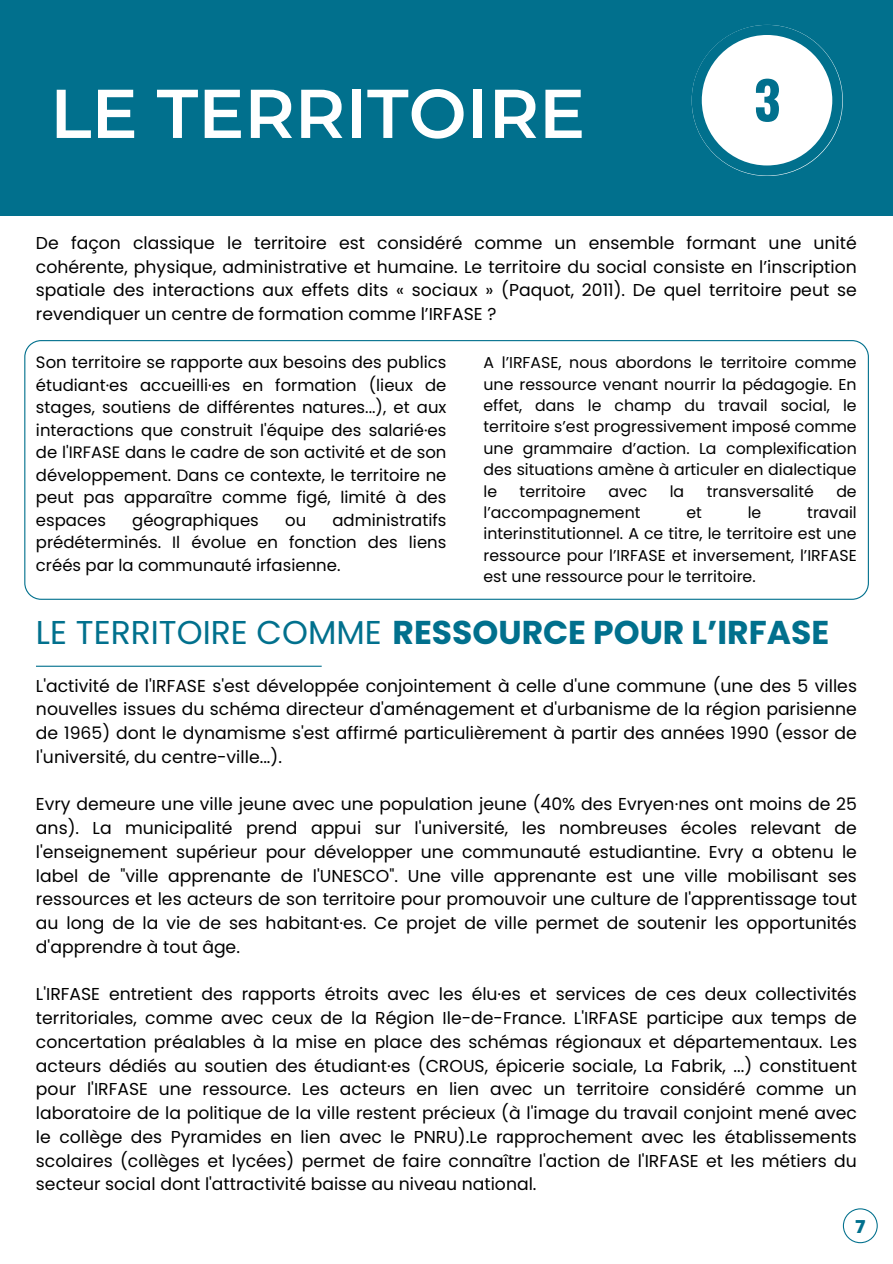
<style>
.page{position:relative;width:893px;height:1264px;background:#fff}
.page>*{position:absolute;margin:0;border:0;box-sizing:border-box;transform-origin:0 0}
.t1{font:600 68.85px "Montserrat";color:#fff}
.t2{font:700 51.75px "Oswald";color:#01708d}
.t3{font:700 33px "Poppins";color:#01708d}
.t4{font:800 18px "Open Sans";color:#01708d}
.t5{font:17.25px/23.7px "Poppins";color:#000;text-align:justify}
.t6{font:16.5px/22.5px "Poppins";color:#000;text-align:justify}
.t7{font:15.75px/21.3px "Poppins";color:#000;text-align:justify}
.s1{font-weight:400}
</style>
<div class="page">
<div style="left:0;top:0;width:892px;height:216px;background:#01708d"></div>
<hr style="left:36px;top:665px;width:285px;height:1px;background:#01708d">
<svg style="left:24px;top:340px;width:844px;height:260px"></svg>
<svg style="left:691px;top:25px;width:151px;height:150px"></svg>
<svg style="left:842px;top:1208px;width:35px;height:35px"></svg>
<p class="t1" style="left:50px;top:71px;width:536px">LE TERRITOIRE</p>
<p class="t2" style="left:753px;top:59px;width:28px">3</p>
<p class="t5" style="left:36px;top:231px;width:822px">De façon classique le territoire est considéré comme un ensemble formant une unité cohérente, physique, administrative et humaine. Le territoire du social consiste en l’inscription spatiale des interactions aux effets dits « sociaux » (Paquot, 2011). De quel territoire peut se revendiquer un centre de formation comme l’IRFASE ?</p>
<p class="t6" style="left:36px;top:351px;width:412px">Son territoire se rapporte aux besoins des publics étudiant·es accueilli·es en formation (lieux de stages, soutiens de différentes natures...), et aux interactions que construit l'équipe des salarié·es de l'IRFASE dans le cadre de son activité et de son développement. Dans ce contexte, le territoire ne peut pas apparaître comme figé, limité à des espaces</p>
<p class="t7" style="left:483px;top:352px;width:374px">A l’IRFASE, nous abordons le territoire comme une ressource venant nourrir la pédagogie. En effet, dans le champ du travail social, le territoire s’est progressivement imposé comme une grammaire d’action. La complexification des situations amène à articuler en dialectique le</p>
<p class="t7" style="left:519px;top:480px;width:68px">territoire</p>
<p class="t7" style="left:608px;top:480px;width:40px">avec</p>
<p class="t7" style="left:669px;top:480px;width:16px">la</p>
<p class="t7" style="left:706px;top:480px;width:109px">transversalité</p>
<p class="t7" style="left:836px;top:480px;width:22px">de</p>
<p class="t7" style="left:483px;top:501px;width:158px">l’accompagnement</p>
<p class="t7" style="left:686px;top:501px;width:17px">et</p>
<p class="t7" style="left:747px;top:501px;width:15px">le</p>
<p class="t7" style="left:483px;top:501px;width:374px;text-indent:324px">travail interinstitutionnel. A ce titre, le territoire est une ressource pour l’IRFASE et inversement, l’IRFASE est une ressource pour le territoire.</p>
<p class="t6" style="left:132px;top:508px;width:128px">géographiques</p>
<p class="t6" style="left:285px;top:508px;width:23px">ou</p>
<p class="t6" style="left:36px;top:508px;width:412px;text-indent:296px">administratifs prédéterminés. Il évolue en fonction des liens créés par la communauté irfasienne.</p>
<p class="t3" style="left:36px;top:609px;width:794px"><span class="s1">LE TERRITOIRE COMME</span> RESSOURCE POUR L’IRFASE</p>
<p class="t5" style="left:36px;top:673px;width:822px">L'activité de l'IRFASE s'est développée conjointement à celle d'une commune (une des 5 villes nouvelles issues du schéma directeur d'aménagement et d'urbanisme de la région parisienne de 1965) dont le dynamisme s'est affirmé particulièrement à partir des années 1990 (essor de l'université, du centre-ville...).</p>
<p class="t5" style="left:36px;top:792px;width:822px">Evry demeure une ville jeune avec une population jeune (40% des Evryen·nes ont moins de 25 ans). La municipalité prend appui sur l'université, les nombreuses écoles relevant de l'enseignement supérieur pour développer une communauté estudiantine. Evry a obtenu le label de "ville apprenante de l'UNESCO". Une ville apprenante est une ville mobilisant ses ressources et les acteurs de son territoire pour promouvoir une culture de l'apprentissage tout au long de la vie de ses habitant·es. Ce projet de ville permet de soutenir les opportunités d'apprendre à tout âge.</p>
<p class="t5" style="left:36px;top:982px;width:822px">L'IRFASE entretient des rapports étroits avec les élu·es et services de ces deux collectivités territoriales, comme avec ceux de la Région Ile-de-France. L'IRFASE participe aux temps de concertation préalables à la mise en place des schémas régionaux et départementaux. Les acteurs dédiés au soutien des étudiant·es (CROUS, épicerie sociale, La Fabrik, ...) constituent pour l'IRFASE une ressource. Les acteurs en lien avec un territoire considéré comme un laboratoire de la politique de la ville restent précieux (à l'image du travail conjoint mené avec le collège des Pyramides en lien avec le PNRU).Le rapprochement avec les établissements scolaires (collèges et lycées) permet de faire connaître l'action de l'IRFASE et les métiers du secteur social dont l'attractivité baisse au niveau national.</p>
<p class="t4" style="left:855px;top:1213px;width:12px">7</p>
</div>
